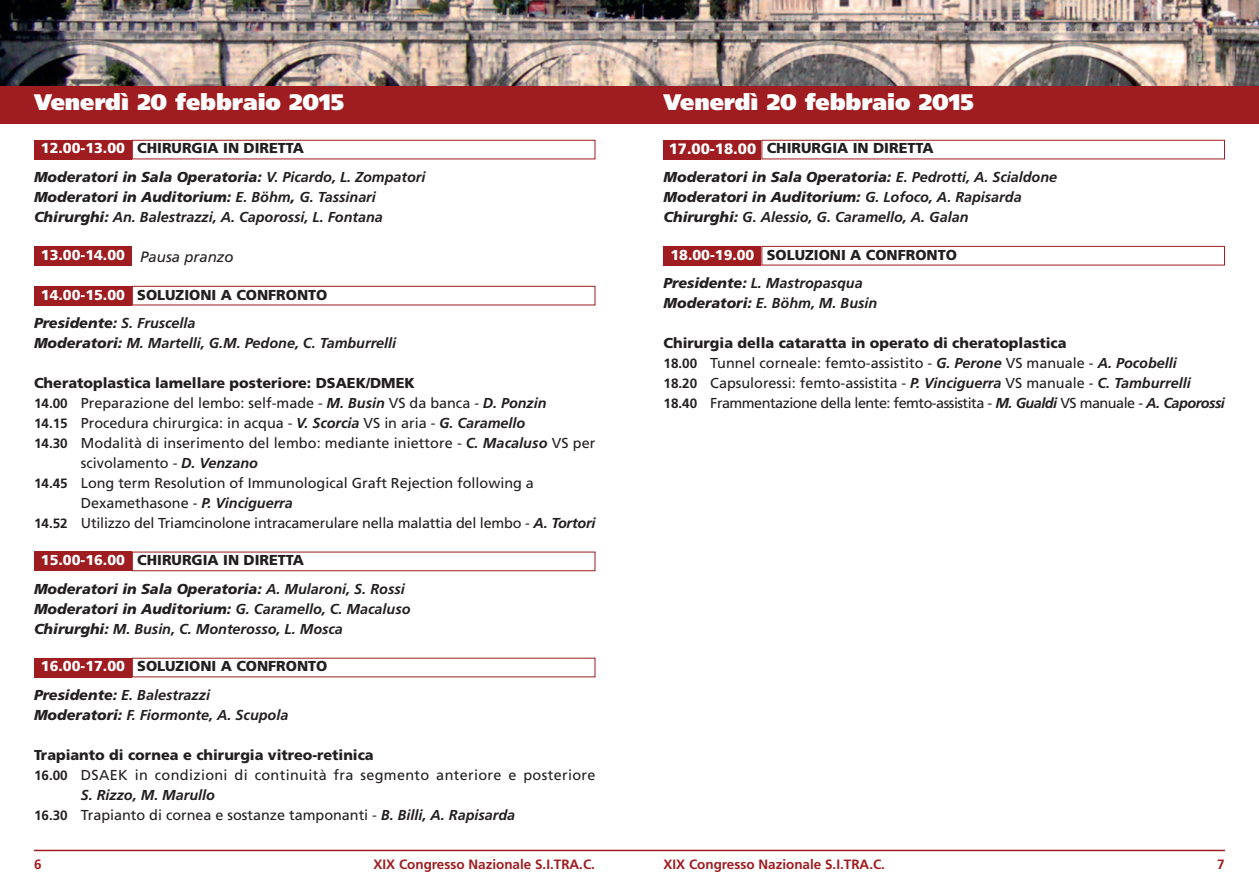
<style>
.page{position:relative;width:1259px;height:893px;background:#fff}
.page>*{position:absolute;margin:0;border:0;box-sizing:border-box;transform-origin:0 0}
.t1{font:900 22.5px "Frutiger";color:#fff}
.t2{font:italic 15px "Frutiger";color:#231f20}
.t3{font:14.4px/20px "Frutiger";color:#231f20}
.t4{font:italic 700 14.4px/20px "Frutiger";color:#231f20}
.t5{font:900 14.4px "Frutiger";color:#231f20}
.t6{font:14.4px "Frutiger";letter-spacing:.025em;color:#231f20}
.t7{font:900 14.4px "Frutiger";color:#fff}
.t8{font:700 13.5px "Frutiger";color:#9f1d20}
.s1{color:#fff}
.s2{font-weight:900}
.s3{font-weight:700;font-size:13.5px}
.s4{font-weight:700;font-style:italic}
.s5{font-size:15px;color:#fff}
</style>
<div class="page">
<div style="left:0;top:85px;width:1259px;height:38px;background:#9f1d20"></div>
<img style="left:0;top:0;width:1259px;height:85px">
<hr style="left:34px;top:850px;width:1191px;height:1px;background:#9f1d20">
<div style="left:132px;top:286px;width:463px;height:19px;border:1px solid #9f1d20"></div>
<div style="left:132px;top:552px;width:463px;height:19px;border:1px solid #9f1d20"></div>
<div style="left:34px;top:286px;width:98px;height:19px;background:#9f1d20"></div>
<div style="left:34px;top:552px;width:98px;height:19px;background:#9f1d20"></div>
<div style="left:34px;top:658px;width:98px;height:19px;background:#9f1d20"></div>
<div style="left:34px;top:246px;width:98px;height:20px;background:#9f1d20"></div>
<div style="left:132px;top:140px;width:463px;height:19px;border:1px solid #9f1d20"></div>
<div style="left:34px;top:140px;width:98px;height:19px;background:#9f1d20"></div>
<div style="left:761px;top:246px;width:464px;height:20px;border:1px solid #9f1d20"></div>
<div style="left:663px;top:246px;width:98px;height:20px;background:#9f1d20"></div>
<div style="left:761px;top:140px;width:464px;height:19px;border:1px solid #9f1d20"></div>
<div style="left:663px;top:140px;width:98px;height:19px;background:#9f1d20"></div>
<h1 class="t1" style="left:34px;top:93px;width:312px">Venerdì 20 febbraio 2015</h1>
<p class="t5" style="left:41px;top:143px;width:265px"><span class="s1">12.00-13.00</span> CHIRURGIA IN DIRETTA</p>
<p class="t4" style="left:34px;top:168px;width:393px"><span class="s2">Moderatori in Sala Operatoria:</span> V. Picardo, L. Zompatori<br><span class="s2">Moderatori in Auditorium:</span> E. Böhm<span class="s2">,</span> G. Tassinari<br><span class="s2">Chirurghi:</span> An. Balestrazzi, A. Caporossi, L. Fontana</p>
<p class="t2" style="left:140px;top:251px;width:95px">Pausa pranzo</p>
<p class="t7" style="left:41px;top:249px;width:85px">13.00-14.00</p>
<p class="t7" style="left:41px;top:289px;width:85px">14.00-15.00</p>
<p class="t5" style="left:137px;top:289px;width:192px">SOLUZIONI A CONFRONTO</p>
<p class="t4" style="left:34px;top:314px;width:364px"><span class="s2">Presidente:</span> S. Fruscella<br><span class="s2">Moderatori:</span> M. Martelli, G.M. Pedone, C. Tamburrelli</p>
<p class="t5" style="left:34px;top:377px;width:382px">Cheratoplastica lamellare posteriore: DSAEK/DMEK</p>
<p class="t3" style="left:34px;top:394px;width:514px"><span class="s3">14.00</span> Preparazione del lembo: self-made - <span class="s4">M. Busin</span> VS da banca - <span class="s4">D. Ponzin</span></p>
<p class="t3" style="left:34px;top:414px;width:493px"><span class="s3">14.15</span> Procedura chirurgica: in acqua - <span class="s4">V. Scorcia</span> VS in aria - <span class="s4">G. Caramello</span></p>
<p class="t3" style="left:34px;top:434px;width:563px"><span class="s3">14.30</span> Modalità di inserimento del lembo: mediante iniettore - <span class="s4">C. Macaluso</span> VS per</p>
<p class="t3" style="left:81px;top:454px;width:179px">scivolamento - <span class="s4">D. Venzano</span></p>
<p class="t3" style="left:34px;top:474px;width:501px"><span class="s3">14.45</span> Long term Resolution of Immunological Graft Rejection following a</p>
<p class="t3" style="left:81px;top:494px;width:214px">Dexamethasone - <span class="s4">P. Vinciguerra</span></p>
<p class="t3" style="left:34px;top:514px;width:563px"><span class="s3">14.52</span> Utilizzo del Triamcinolone intracamerulare nella malattia del lembo - <span class="s4">A. Tortori</span></p>
<p class="t7" style="left:41px;top:554px;width:85px">15.00-16.00</p>
<p class="t5" style="left:137px;top:554px;width:168px">CHIRURGIA IN DIRETTA</p>
<p class="t4" style="left:34px;top:580px;width:378px"><span class="s2">Moderatori in Sala Operatoria:</span> A. Mularoni, S. Rossi<br><span class="s2">Moderatori in Auditorium:</span> G. Caramello, C. Macaluso<br><span class="s2">Chirurghi:</span> M. Busin, C. Monterosso, L. Mosca</p>
<p class="t7" style="left:41px;top:661px;width:85px">16.00-17.00</p>
<p class="t5" style="left:137px;top:661px;width:192px">SOLUZIONI A CONFRONTO</p>
<p class="t4" style="left:34px;top:686px;width:256px"><span class="s2">Presidente:</span> E. Balestrazzi<br><span class="s2">Moderatori:</span> F. Fiormonte, A. Scupola</p>
<p class="t5" style="left:34px;top:749px;width:341px">Trapianto di cornea e chirurgia vitreo-retinica</p>
<p class="t6" style="left:34px;top:769px;width:563px"><span class="s3">16.00</span> DSAEK in condizioni di continuità fra segmento anteriore e posteriore</p>
<p class="t4" style="left:81px;top:786px;width:136px">S. Rizzo, M. Marullo</p>
<p class="t3" style="left:34px;top:806px;width:483px"><span class="s3">16.30</span> Trapianto di cornea e sostanze tamponanti - <span class="s4">B. Billi, A. Rapisarda</span></p>
<p class="t8" style="left:34px;top:859px;width:9px">6</p>
<p class="t8" style="left:373px;top:859px;width:223px">XIX Congresso Nazionale S.I.TRA.C.</p>
<h1 class="t1" style="left:663px;top:93px;width:312px">Venerdì 20 febbraio 2015</h1>
<p class="t5" style="left:669px;top:143px;width:266px"><span class="s5">17.00-18.00</span> CHIRURGIA IN DIRETTA</p>
<p class="t4" style="left:663px;top:168px;width:395px"><span class="s2">Moderatori in Sala Operatoria:</span> E. Pedrotti, A. Scialdone<br><span class="s2">Moderatori in Auditorium:</span> G. Lofoco, A. Rapisarda<br><span class="s2">Chirurghi:</span> G. Alessio, G. Caramello, A. Galan</p>
<p class="t5" style="left:670px;top:249px;width:288px"><span class="s1">18.00-19.00</span> SOLUZIONI A CONFRONTO</p>
<p class="t4" style="left:663px;top:274px;width:215px"><span class="s2">Presidente:</span> L. Mastropasqua<br><span class="s2">Moderatori:</span> E. Böhm, M. Busin</p>
<p class="t3" style="left:663px;top:334px;width:563px"><span class="s2">Chirurgia della cataratta in operato di cheratoplastica<br></span><span class="s3">18.00</span> Tunnel corneale: femto-assistito - <span class="s4">G. Perone</span> VS manuale - <span class="s4">A. Pocobelli<br></span><span class="s3">18.20</span> Capsuloressi: femto-assistita - <span class="s4">P. Vinciguerra</span> VS manuale - <span class="s4">C. Tamburrelli </span><span class="s3">18.40</span> Frammentazione della lente: femto-assistita - <span class="s4">M. Gualdi</span> VS manuale - <span class="s4">A. Caporossi</span></p>
<p class="t8" style="left:663px;top:859px;width:223px">XIX Congresso Nazionale S.I.TRA.C.</p>
<p class="t8" style="left:1217px;top:859px;width:9px">7</p>
</div>
